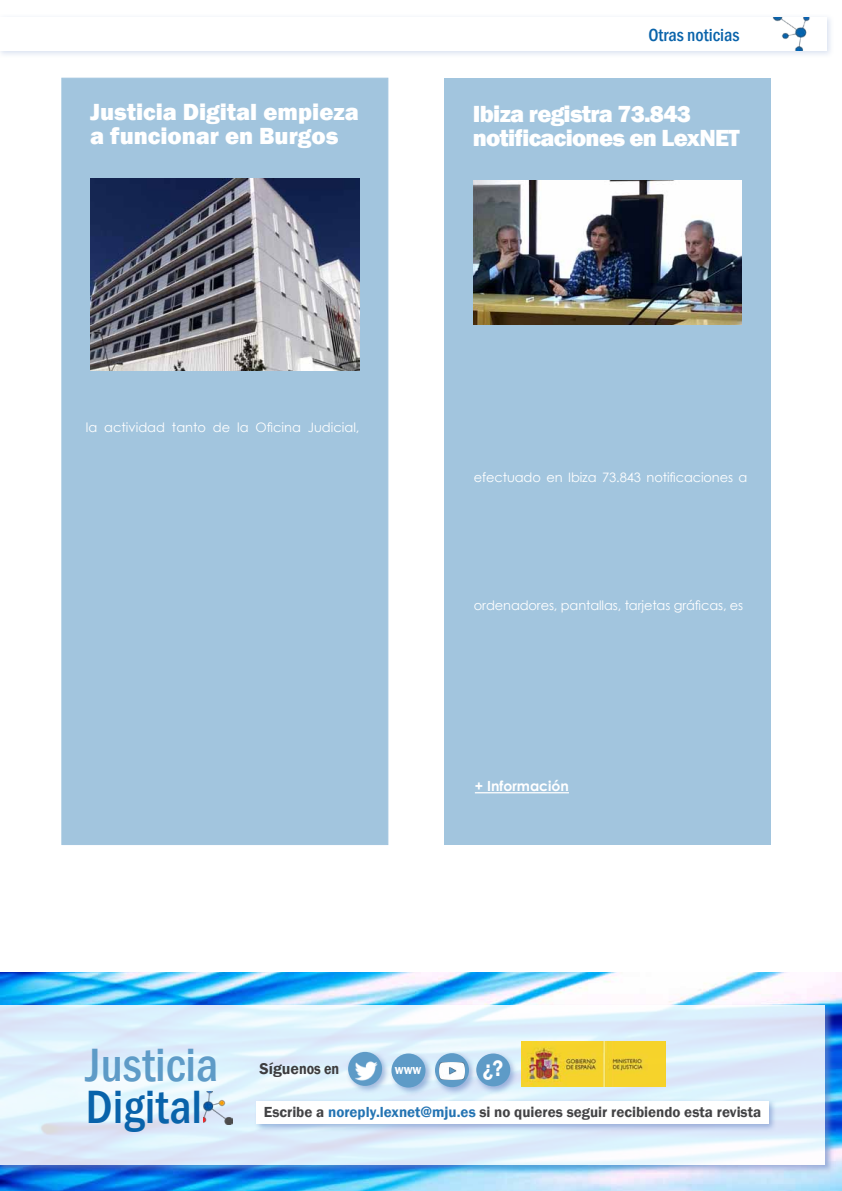
<style>
.page{position:relative;width:842px;height:1191px;background:#fff}
.page>*{position:absolute;margin:0;border:0;box-sizing:border-box;transform-origin:0 0}
.t1{font:500 condensed 48px "Franklin Gothic";color:#5e9bc7}
.t2{font:500 condensed 48px "Franklin Gothic";color:#0963aa}
.t3{font:800 24px/24px "Franklin Gothic";letter-spacing:-.03em;color:#fff}
.t4{font:800 24px/24px "Franklin Gothic";color:#fff}
.t5{font:600 23px "Franklin Gothic";color:#fff;scale:.88 1}
.t6{font:500 condensed 18px "Franklin Gothic";color:#0963aa}
.t7{font:600 16px "Franklin Gothic";color:#3d3c3e}
.t8{font:600 15px "Franklin Gothic";color:#434345}
.t9{font:700 14px "Century Gothic";color:#fff}
.t10{font:600 14px "Franklin Gothic";color:#fff;scale:.88 1}
.t11{font:13px "Century Gothic";letter-spacing:-.01em;color:#fff}
.s1{color:#2474b3}
</style>
<div class="page">
<div style="left:0;top:13px;width:834px;height:45px;background:#6c8cc7;opacity:.24"></div>
<div style="left:0;top:17px;width:827px;height:34px;background:#fff"></div>
<img style="left:772px;top:17px;width:38px;height:34px">
<img style="left:0;top:972px;width:842px;height:219px">
<div style="left:0;top:1003px;width:834px;height:171px;background:#6c8cc7;opacity:.75"></div>
<svg style="left:0;top:1005px;width:825px;height:159px;background:#e0effb"></svg>
<div style="left:61px;top:78px;width:327px;height:767px;background:#a2c5de"></div>
<img style="left:91px;top:179px;width:268px;height:191px">
<div style="left:445px;top:78px;width:326px;height:766px;background:#a2c5de"></div>
<img style="left:473px;top:180px;width:269px;height:144px">
<hr style="left:475px;top:792px;width:94px;height:1px;background:#fff">
<img style="left:522px;top:1041px;width:144px;height:45px">
<img style="left:203px;top:1091px;width:30px;height:33px">
<div style="left:254px;top:1098px;width:523px;height:34px;background:#6c8cc7;opacity:.6"></div>
<div style="left:256px;top:1100px;width:513px;height:23px;background:#fff"></div>
<div style="left:432px;top:1050px;width:45px;height:45px;background:#6c8cc7;opacity:.6"></div>
<div style="left:435px;top:1053px;width:34px;height:34px;background:#5e9bc7;border-radius:50%"></div>
<img style="left:440px;top:1062px;width:25px;height:17px">
<div style="left:474px;top:1051px;width:44px;height:43px;background:#6c8cc7;opacity:.6"></div>
<div style="left:476px;top:1053px;width:34px;height:33px;background:#5e9bc7;border-radius:50%"></div>
<div style="left:389px;top:1050px;width:45px;height:45px;background:#6c8cc7;opacity:.6"></div>
<div style="left:391px;top:1053px;width:34px;height:34px;background:#5e9bc7;border-radius:50%"></div>
<div style="left:346px;top:1049px;width:44px;height:45px;background:#6c8cc7;opacity:.6"></div>
<svg style="left:348px;top:1051px;width:34px;height:35px"></svg>
<img style="left:349px;top:1054px;width:33px;height:33px">
<h2 class="t4" style="left:90px;top:100px;width:270px">Justicia Digital empieza a funcionar en Burgos</h2>
<p class="t11" style="left:86px;top:418px;width:275px">la actividad tanto de la Oficina Judicial,</p>
<h3 class="t6" style="left:648px;top:23px;width:93px">Otras noticias</h3>
<h2 class="t3" style="left:473px;top:102px;width:268px">Ibiza registra 73.843 notificaciones en LexNET</h2>
<p class="t11" style="left:474px;top:468px;width:275px">efectuado en Ibiza 73.843 notificaciones a</p>
<p class="t11" style="left:474px;top:596px;width:271px">ordenadores, pantallas, tarjetas gráficas, es</p>
<p class="t9" style="left:475px;top:775px;width:96px">+ Información</p>
<h1 class="t1" style="left:86px;top:1033px;width:134px">Justicia</h1>
<h1 class="t2" style="left:86px;top:1075px;width:118px">Digital</h1>
<p class="t7" style="left:259px;top:1058px;width:81px">Síguenos en</p>
<p class="t10" style="left:395px;top:1060px;width:32px">www</p>
<h3 class="t5" style="left:483px;top:1054px;width:25px">¿?</h3>
<p class="t8" style="left:264px;top:1103px;width:499px">Escribe a <span class="s1">noreply.lexnet@mju.es</span> si no quieres seguir recibiendo esta revista</p>
</div>
